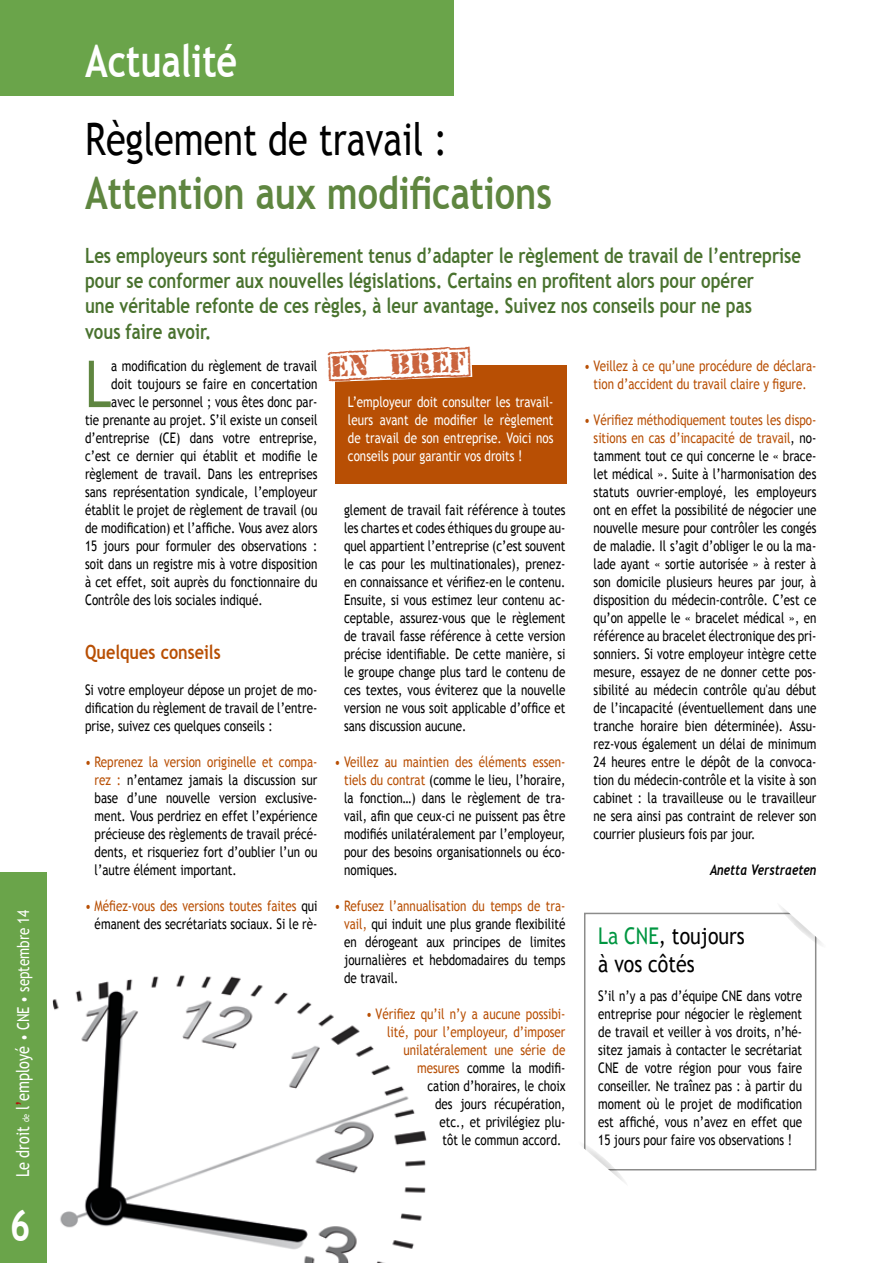
<style>
.page{position:relative;width:893px;height:1263px;background:#fff}
.page>*{position:absolute;margin:0;border:0;box-sizing:border-box;transform-origin:0 0}
.t1{font:64.8px "Trebuchet MS";color:#5f8640;scale:.8 1}
.t2{font:700 45px "Trebuchet MS";color:#5f8640;scale:.8 1}
.t3{font:45px "Trebuchet MS";color:#000;scale:.8 1}
.t4{font:700 45px "Trebuchet MS";color:#fff;scale:.8 1}
.t5{font:700 43.5px "Trebuchet MS";color:#fff;scale:.81 1}
.t6{font:30px "Old Stamper";color:#ca643e}
.t7{font:22.95px/27.6px "Trebuchet MS";color:#000;scale:.85 1}
.t8{font:700 21px/25.2px "Trebuchet MS";color:#49722e;scale:.8 1}
.t9{font:700 19.5px "Trebuchet MS";color:#b84f04;scale:.83 1}
.t10{font:16.5px "Trebuchet MS";color:#fff;scale:.81 1}
.t11{font:14.55px/18px "Trebuchet MS";color:#000;text-align:justify;scale:.8 1}
.t12{font:14.55px/18px "Trebuchet MS";color:#fff;text-align:justify;scale:.8 1}
.t13{font:14.55px/18px "Trebuchet MS";color:#b84f04;text-align:center;scale:.8 1}
.t14{font:italic 700 14.55px "Trebuchet";color:#000;scale:.8 1}
.s1{font-size:17.85px}
.s2{font-size:9px}
.s3{font-size:17.85px;color:#b20f0a}
.s4{color:#b84f04}
.s5{color:#009641}
</style>
<div class="page">
<div style="left:0;top:872px;width:47px;height:391px;background:#6aa44a"></div>
<div style="left:0;top:0;width:453px;height:96px;background:#6aa44a"></div>
<div style="left:335px;top:365px;width:232px;height:118px;background:#b84f04"></div>
<div style="left:584px;top:913px;width:232px;height:257px;border:2px solid #8c8c8b"></div>
<svg style="left:773px;top:906px;width:49px;height:49px"></svg>
<svg style="left:583px;top:1134px;width:49px;height:49px"></svg>
<svg style="left:335px;top:365px;width:137px;height:17px;background:#f3e3d7"></svg>
<img style="left:53px;top:975px;width:374px;height:288px">
<hr style="left:892px;top:0;width:1px;height:96px;background:#6aa44a">
<p class="t10" style="left:14px;top:1177px;width:332px;rotate:-90deg"><span class="s1">Le droit</span> <span class="s2">de</span> <span class="s1">l</span><span class="s3">’</span><span class="s1">employé</span> • CNE • septembre 14</p>
<h3 class="t5" style="left:10px;top:1198px;width:27px">6</h3>
<h2 class="t4" style="left:85px;top:33px;width:192px">Actualité</h2>
<h2 class="t3" style="left:85px;top:113px;width:454px">Règlement de travail :</h2>
<h2 class="t2" style="left:85px;top:165px;width:585px">Attention aux modifications</h2>
<p class="t8" style="left:85px;top:243px;width:897px">Les employeurs sont régulièrement tenus d’adapter le règlement de travail de l’entreprise pour se conformer aux nouvelles législations. Certains en profitent alors pour opérer<br>une véritable refonte de ces règles, à leur avantage. Suivez nos conseils pour ne pas<br>vous faire avoir.</p>
<h1 class="t1" style="left:85px;top:346px;width:34px">L</h1>
<p class="t11" style="left:111px;top:357px;width:259px">a modification du règlement de travail</p>
<h3 class="t6" style="left:328px;top:351px;width:144px;rotate:-2deg">{en bref}</h3>
<p class="t13" style="left:584px;top:357px;width:292px">• Veillez à ce qu’une procédure de déclara&shy;tion d’accident du travail claire y figure.</p>
<p class="t11" style="left:594px;top:411px;width:280px;text-indent:-10px"><span class="s4">• Vérifiez méthodiquement toutes les dispo&shy;sitions en cas d’incapacité de travail</span>, no&shy;tamment tout ce qui concerne le « brace&shy;let médical ». Suite à l’harmonisation des statuts ouvrier-employé, les employeurs ont en effet la possibilité de négocier une nouvelle mesure pour contrôler les congés de maladie. Il s’agit d’obliger le ou la ma&shy;lade ayant « sortie autorisée » à rester à son domicile plusieurs heures par jour, à disposition du médecin-contrôle. C’est ce qu’on appelle le « bracelet médical », en référence au bracelet électronique des pri&shy;sonniers. Si votre employeur intègre cette mesure, essayez de ne donner cette pos&shy;sibilité au médecin contrôle qu'au début de l’incapacité (éventuellement dans une tranche horaire bien déterminée). Assu&shy;rez-vous également un délai de minimum 24 heures entre le dépôt de la convoca&shy;tion du médecin-contrôle et la visite à son cabinet : la travailleuse ou le travailleur ne sera ainsi pas contraint de relever son courrier plusieurs fois par jour.</p>
<p class="t14" style="left:710px;top:861px;width:134px">Anetta Verstraeten</p>
<p class="t11" style="left:111px;top:375px;width:259px">doit toujours se faire en concertation</p>
<p class="t11" style="left:111px;top:393px;width:259px">avec le personnel ; vous êtes donc par-</p>
<p class="t11" style="left:85px;top:411px;width:292px">tie prenante au projet. S’il existe un conseil</p>
<p class="t11" style="left:85px;top:429px;width:292px">d’entreprise (CE) dans votre entreprise,</p>
<p class="t11" style="left:85px;top:447px;width:292px">c’est ce dernier qui établit et modifie le</p>
<p class="t11" style="left:85px;top:465px;width:292px">règlement de travail. Dans les entreprises</p>
<p class="t11" style="left:85px;top:483px;width:292px">sans représentation syndicale, l’employeur</p>
<p class="t11" style="left:85px;top:501px;width:292px">établit le projet de règlement de travail (ou</p>
<p class="t11" style="left:85px;top:519px;width:292px">de modification) et l’affiche. Vous avez alors</p>
<p class="t11" style="left:85px;top:537px;width:292px">15 jours pour formuler des observations :</p>
<p class="t11" style="left:85px;top:555px;width:292px">soit dans un registre mis à votre disposition</p>
<p class="t11" style="left:85px;top:573px;width:292px">à cet effet, soit auprès du fonctionnaire du</p>
<p class="t11" style="left:85px;top:591px;width:223px">Contrôle des lois sociales indiqué.</p>
<h3 class="t9" style="left:85px;top:640px;width:165px">Quelques conseils</h3>
<p class="t11" style="left:85px;top:681px;width:292px">Si votre employeur dépose un projet de mo&shy;dification du règlement de travail de l’entre&shy;prise, suivez ces quelques conseils :</p>
<p class="t11" style="left:95px;top:753px;width:280px;text-indent:-10px"><span class="s4">• Reprenez la version originelle et compa&shy;rez :</span> n’entamez jamais la discussion sur base d’une nouvelle version exclusive&shy;ment. Vous perdriez en effet l’expérience précieuse des règlements de travail précé&shy;dents, et risqueriez fort d’oublier l’un ou l’autre élément important.</p>
<p class="t11" style="left:85px;top:897px;width:292px;text-align:right"><span class="s4">• Méfiez-vous des versions toutes faites</span> qui émanent des secrétariats sociaux. Si le rè-</p>
<p class="t12" style="left:348px;top:393px;width:258px">L’employeur doit consulter les travail&shy;leurs avant de modifier le règlement de travail de son entreprise. Voici nos conseils pour garantir vos droits !</p>
<p class="t11" style="left:344px;top:501px;width:278px">glement de travail fait référence à toutes les chartes et codes éthiques du groupe au&shy;quel appartient l’entreprise (c’est souvent le cas pour les multinationales), prenez&shy;en connaissance et vérifiez-en le contenu.<br>Ensuite, si vous estimez leur contenu ac&shy;ceptable, assurez-vous que le règlement de travail fasse référence à cette version précise identifiable. De cette manière, si le groupe change plus tard le contenu de ces textes, vous éviterez que la nouvelle version ne vous soit applicable d’office et sans discussion aucune.</p>
<p class="t11" style="left:344px;top:753px;width:278px;text-indent:-10px"><span class="s4">• Veillez au maintien des éléments essen&shy;tiels du contrat</span> (comme le lieu, l’horaire, la fonction…) dans le règlement de tra&shy;vail, afin que ceux-ci ne puissent pas être modifiés unilatéralement par l’employeur, pour des besoins organisationnels ou éco&shy;nomiques.</p>
<p class="t11" style="left:344px;top:897px;width:278px;text-indent:-10px"><span class="s4">• Refusez l’annualisation du temps de tra&shy;vail,</span> qui induit une plus grande flexibilité en dérogeant aux principes de limites journalières et hebdomadaires du temps de travail.</p>
<p class="t11" style="left:366px;top:1005px;width:251px;text-align:right"><span class="s4">• Vérifiez qu’il n’y a aucune possibi&shy;lité, pour l’employeur, d’imposer unilatéralement une série de mesures</span> comme la modifi-<br>cation d’horaires, le choix<br>des jours récupération,<br>etc., et privilégiez plu-<br>tôt le commun accord.</p>
<h3 class="t7" style="left:598px;top:922px;width:174px"><span class="s5">La CNE</span>, toujours à vos côtés</h3>
<p class="t11" style="left:598px;top:987px;width:256px">S’il n’y a pas d’équipe CNE dans votre entreprise pour négocier le règlement de travail et veiller à vos droits, n’hé&shy;sitez jamais à contacter le secrétariat CNE de votre région pour vous faire conseiller. Ne traînez pas : à partir du moment où le projet de modification est affiché, vous n’avez en effet que 15 jours pour faire vos observations !</p>
</div>
